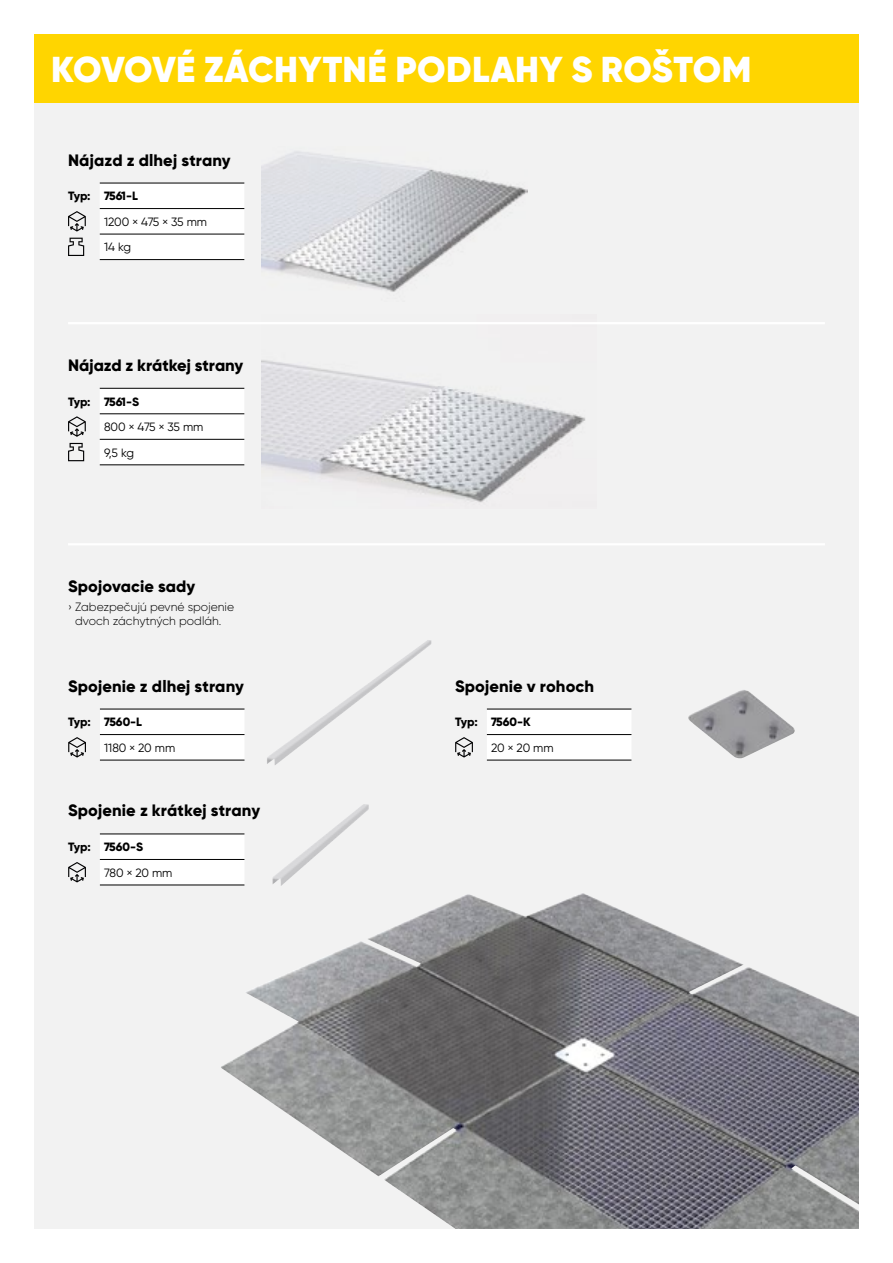
<style>
.page{position:relative;width:893px;height:1263px;background:#fff}
.page>*{position:absolute;margin:0;border:0;box-sizing:border-box;transform-origin:0 0}
.t1{font:900 36px "Gilroy";letter-spacing:.005em;color:#fff}
.t2{font:800 16.5px "Gilroy";letter-spacing:.005em;color:#000}
.t3{font:12px/25.5px "Gilroy";letter-spacing:-.005em;color:#000}
.t4{font:800 12px "Gilroy";color:#000}
.t5{font:300 12px/14.4px "Gilroy";color:#000;text-align:center}
</style>
<div class="page">
<div style="left:34px;top:34px;width:825px;height:1195px;background:#f2f2f2"></div>
<div style="left:34px;top:34px;width:825px;height:68px;background:#ffd500"></div>
<div style="left:100px;top:184px;width:144px;height:75px;background:#fff"></div>
<hr style="left:100px;top:183px;width:144px;height:1px;background:#000">
<hr style="left:100px;top:208px;width:144px;height:1px;background:#000">
<hr style="left:100px;top:234px;width:144px;height:1px;background:#000">
<hr style="left:100px;top:259px;width:144px;height:1px;background:#000">
<svg style="left:68px;top:211px;width:18px;height:21px"></svg>
<svg style="left:68px;top:238px;width:16px;height:18px"></svg>
<div style="left:100px;top:710px;width:144px;height:50px;background:#fff"></div>
<hr style="left:100px;top:709px;width:144px;height:1px;background:#000">
<hr style="left:100px;top:734px;width:144px;height:1px;background:#000">
<hr style="left:100px;top:760px;width:144px;height:1px;background:#000">
<svg style="left:68px;top:737px;width:18px;height:20px"></svg>
<div style="left:100px;top:835px;width:144px;height:50px;background:#fff"></div>
<hr style="left:100px;top:834px;width:144px;height:1px;background:#000">
<hr style="left:100px;top:859px;width:144px;height:1px;background:#000">
<hr style="left:100px;top:885px;width:144px;height:1px;background:#000">
<svg style="left:68px;top:862px;width:18px;height:20px"></svg>
<div style="left:487px;top:710px;width:144px;height:50px;background:#fff"></div>
<hr style="left:487px;top:709px;width:144px;height:1px;background:#000">
<hr style="left:487px;top:734px;width:144px;height:1px;background:#000">
<hr style="left:487px;top:760px;width:144px;height:1px;background:#000">
<svg style="left:455px;top:737px;width:18px;height:20px"></svg>
<div style="left:100px;top:389px;width:144px;height:76px;background:#fff"></div>
<hr style="left:100px;top:388px;width:144px;height:1px;background:#000">
<hr style="left:100px;top:413px;width:144px;height:1px;background:#000">
<hr style="left:100px;top:439px;width:144px;height:1px;background:#000">
<hr style="left:100px;top:465px;width:144px;height:1px;background:#000">
<svg style="left:68px;top:416px;width:18px;height:21px"></svg>
<svg style="left:68px;top:443px;width:16px;height:18px"></svg>
<img style="left:279px;top:170px;width:248px;height:121px">
<img style="left:267px;top:640px;width:165px;height:125px">
<img style="left:272px;top:804px;width:97px;height:82px">
<img style="left:321px;top:386px;width:263px;height:114px">
<hr style="left:68px;top:322px;width:757px;height:2px;background:#fff">
<hr style="left:68px;top:543px;width:757px;height:2px;background:#fff">
<img style="left:688px;top:690px;width:107px;height:68px">
<img style="left:221px;top:893px;width:638px;height:336px">
<h1 class="t1" style="left:51px;top:46px;width:702px">KOVOVÉ ZÁCHYTNÉ PODLAHY S ROŠTOM</h1>
<p class="t2" style="left:68px;top:150px;width:164px">Nájazd z dlhej strany</p>
<p class="t4" style="left:68px;top:189px;width:71px">Typ: 7561-L</p>
<p class="t3" style="left:104px;top:209px;width:105px">1200 × 475 × 35 mm<br>14 kg</p>
<p class="t2" style="left:68px;top:355px;width:177px">Nájazd z krátkej strany</p>
<p class="t4" style="left:68px;top:394px;width:73px">Typ: 7561-S</p>
<p class="t3" style="left:104px;top:414px;width:101px">800 × 475 × 35 mm<br>9,5 kg</p>
<p class="t2" style="left:68px;top:576px;width:129px">Spojovacie sady</p>
<p class="t5" style="left:68px;top:599px;width:168px">› Zabezpečujú pevné spojenie dvoch záchytných podláh.</p>
<p class="t2" style="left:68px;top:676px;width:177px">Spojenie z dlhej strany</p>
<p class="t4" style="left:68px;top:715px;width:75px">Typ: 7560-L</p>
<p class="t3" style="left:104px;top:735px;width:73px">1180 × 20 mm</p>
<p class="t2" style="left:68px;top:800px;width:194px">Spojenie z krátkej strany</p>
<p class="t4" style="left:68px;top:839px;width:76px">Typ: 7560-S</p>
<p class="t3" style="left:104px;top:860px;width:70px">780 × 20 mm</p>
<p class="t2" style="left:455px;top:676px;width:141px">Spojenie v rohoch</p>
<p class="t4" style="left:455px;top:715px;width:77px">Typ: 7560-K</p>
<p class="t3" style="left:491px;top:735px;width:64px">20 × 20 mm</p>
</div>
